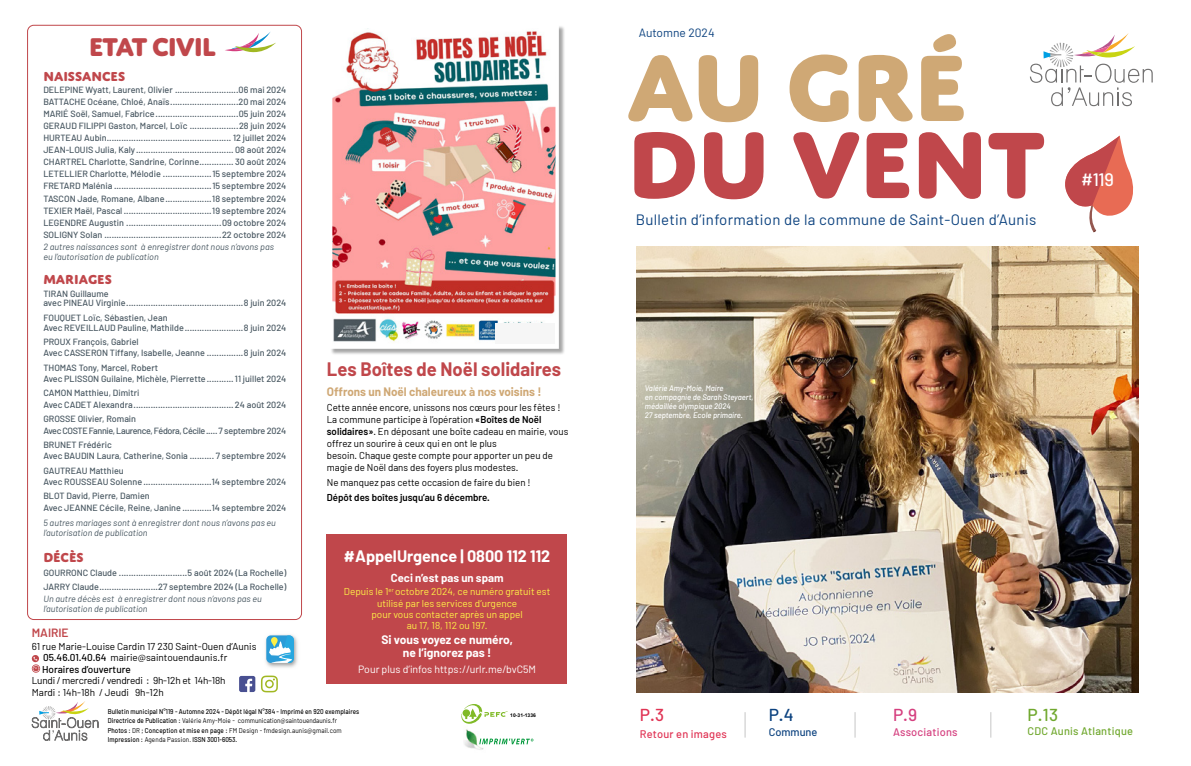
<style>
.page{position:relative;width:1191px;height:766px;background:#fff}
.page>*{position:absolute;margin:0;border:0;box-sizing:border-box;transform-origin:0 0}
.t1{font:800 100.8px "Domus Titling";letter-spacing:-.02em;color:#c0474b}
.t2{font:800 100.8px "Domus Titling";color:#cfa875}
.t3{font:800 27.5px "Domus Titling";letter-spacing:-.04em;color:#c0474b}
.t4{font:700 19px "Barlow";color:#c0474b}
.t5{font:500 18px "Barlow";color:#fff}
.t6{font:500 17.3px "Barlow";color:#70a82e}
.t7{font:500 17.3px "Barlow";color:#0c427f}
.t8{font:500 17.3px "Barlow";color:#d53f7f}
.t9{font:500 17.3px "Barlow";color:#e03354}
.t10{font:700 16.2px "Barlow";color:#fff}
.t11{font:15px "Barlow";letter-spacing:.02em;color:#0c427f}
.t12{font:800 13.9px "Domus Titling";color:#c0474b}
.t13{font:700 12px/13px "Barlow";color:#fff;text-align:center}
.t14{font:700 12px "Barlow";color:#cfa875}
.t15{font:12px "Barlow";color:#0c427f}
.t16{font:600 12px "Barlow";color:#c0474b}
.t17{font:700 11.3px "Barlow";color:#fff}
.t18{font:500 11px "Barlow";letter-spacing:.02em;color:#70a82e}
.t19{font:500 11px "Barlow";letter-spacing:.02em;color:#e03354}
.t20{font:500 11px "Barlow";letter-spacing:.02em;color:#d53f7f}
.t21{font:500 11px "Barlow";color:#0c427f}
.t22{font:10.5px "Barlow";color:#fff}
.t23{font:10px/12px "Barlow";color:#000}
.t24{font:10px/11.3px "Barlow";color:#fff046;text-align:center}
.t25{font:10px/11.5px "Barlow";letter-spacing:-.02em;color:#000}
.t26{font:600 10px "Barlow";color:#000}
.t27{font:500 9px/12.1px "Barlow";color:#485761}
.t28{font:italic 9px/9.8px "Barlow";color:#485761}
.t29{font:500 9px/11.5px "Barlow";letter-spacing:-.04em;color:#485761}
.t30{font:italic 500 8px/9px "Barlow";color:#fff}
.t31{font:500 7px/9px "Barlow";letter-spacing:.01em;color:#000;scale:.9 1}
.t32{font:700 5px "Arial";color:#000}
.s1{font-weight:600}
.s2{font-weight:500}
.s3{font-weight:400}
</style>
<div class="page">
<div style="left:27px;top:25px;width:275px;height:594px;border:1px solid #c0474b;border-radius:6px"></div>
<svg style="left:225px;top:32px;width:51px;height:21px"></svg>
<svg style="left:1065px;top:135px;width:69px;height:97px"></svg>
<svg style="left:1030px;top:33px;width:122px;height:73px"></svg>
<img style="left:636px;top:246px;width:502px;height:446px">
<svg style="left:745px;top:712px;width:1px;height:25px"></svg>
<svg style="left:854px;top:712px;width:1px;height:25px"></svg>
<svg style="left:990px;top:712px;width:1px;height:25px"></svg>
<svg style="left:32px;top:701px;width:66px;height:39px"></svg>
<svg style="left:461px;top:704px;width:46px;height:19px"></svg>
<img style="left:464px;top:729px;width:21px;height:21px">
<svg style="left:479px;top:738px;width:54px;height:6px"></svg>
<div style="left:327px;top:534px;width:240px;height:149px;background:#c0474b"></div>
<svg style="left:31px;top:655px;width:9px;height:18px"></svg>
<svg style="left:239px;top:675px;width:16px;height:16px"></svg>
<svg style="left:261px;top:675px;width:17px;height:17px"></svg>
<img style="left:265px;top:634px;width:33px;height:34px">
<div style="left:266px;top:635px;width:28px;height:27px;background:#2b9bd7;border-radius:5px"></div>
<svg style="left:269px;top:635px;width:25px;height:27px"></svg>
<div style="left:271px;top:637px;width:7px;height:6px;background:#fff046;border-radius:50%"></div>
<div style="left:330px;top:26px;width:236px;height:330px;background:#000;opacity:.35"></div>
<img style="left:333px;top:29px;width:222px;height:316px">
<div style="left:329px;top:25px;width:230px;height:324px;border:3px solid #fff"></div>
<div style="left:495px;top:323px;width:60px;height:20px;background:#f6f6f6"></div>
<h3 class="t15" style="left:639px;top:25px;width:77px">Automne 2024</h3>
<h2 class="t3" style="left:89px;top:30px;width:129px">ETAT CIVIL</h2>
<h1 class="t2" style="left:626px;top:25px;width:342px">AU GRÉ</h1>
<h1 class="t1" style="left:626px;top:102px;width:421px">DU VENT</h1>
<h3 class="t12" style="left:43px;top:67px;width:83px">NAISSANCES</h3>
<p class="t27" style="left:43px;top:83px;width:244px;text-align:justify">DELEPINE Wyatt, Laurent, Olivier ..........................06 mai 2024<br>BATTACHE Océane, Chloé, Anaïs............................20 mai 2024<br>MARIÉ Soël, Samuel, Fabrice..................................05 juin 2024<br>GERAUD FILIPPI Gaston, Marcel, Loïc ....................28 juin 2024<br>HURTEAU Aubin................................................... 12 juillet 2024<br>JEAN-LOUIS Julia, Kaly........................................ 08 août 2024<br>CHARTREL Charlotte, Sandrine, Corinne.............. 30 août 2024<br>LETELLIER Charlotte, Mélodie ....................15 septembre 2024<br>FRETARD Malénia ........................................15 septembre 2024<br>TASCON Jade, Romane, Albane...................18 septembre 2024<br>TEXIER Maël, Pascal ....................................19 septembre 2024<br>LEGENDRE Augustin .......................................09 octobre 2024<br>SOLIGNY Solan ................................................22 octobre 2024</p>
<p class="t28" style="left:43px;top:241px;width:232px">2 autres naissances sont à enregistrer dont nous n’avons pas eu l’autorisation de publication</p>
<h3 class="t12" style="left:43px;top:271px;width:70px">MARIAGES</h3>
<p class="t27" style="left:43px;top:288px;width:244px;line-height:9.8px">TIRAN Guillaume<br>avec PINEAU Virginie................................................8 juin 2024</p>
<p class="t27" style="left:43px;top:312px;width:244px;line-height:9.8px">FOUQUET Loïc, Sébastien, Jean<br>Avec REVEILLAUD Pauline, Mathilde........................8 juin 2024</p>
<p class="t27" style="left:43px;top:335px;width:244px;line-height:11.5px">PROUX François, Gabriel<br>Avec CASSERON Tiffany, Isabelle, Jeanne ...............8 juin 2024</p>
<p class="t27" style="left:43px;top:361px;width:244px;line-height:11.5px">THOMAS Tony, Marcel, Robert<br>Avec PLISSON Guilaine, Michèle, Pierrette...........11 juillet 2024</p>
<p class="t27" style="left:43px;top:387px;width:244px;line-height:11.5px">CAMON Matthieu, Dimitri<br>Avec CADET Alexandra......................................... 24 août 2024</p>
<p class="t29" style="left:43px;top:413px;width:244px">GROSSE Olivier, Romain<br>Avec COSTE Fannie, Laurence, Fédora, Cécile.....7 septembre 2024</p>
<p class="t27" style="left:43px;top:438px;width:244px;line-height:11.5px">BRUNET Frédéric<br>Avec BAUDIN Laura, Catherine, Sonia .......... 7 septembre 2024</p>
<p class="t27" style="left:43px;top:464px;width:244px;line-height:11.5px">GAUTREAU Matthieu<br>Avec ROUSSEAU Solenne............................14 septembre 2024</p>
<p class="t27" style="left:43px;top:490px;width:244px;line-height:11.5px">BLOT David, Pierre, Damien<br>Avec JEANNE Cécile, Reine, Janine ............14 septembre 2024</p>
<p class="t28" style="left:43px;top:518px;width:234px">5 autres mariages sont à enregistrer dont nous n’avons pas eu l’autorisation de publication</p>
<h3 class="t12" style="left:43px;top:549px;width:42px">DÉCÈS</h3>
<p class="t27" style="left:43px;top:565px;width:244px;line-height:13.7px">GOURRONC Claude ............................5 août 2024 (La Rochelle)<br>JARRY Claude........................27 septembre 2024 (La Rochelle)</p>
<p class="t28" style="left:43px;top:593px;width:220px">Un autre décès est à enregistrer dont nous n’avons pas eu l’autorisation de publication</p>
<h3 class="t11" style="left:636px;top:210px;width:402px">Bulletin d’information de la commune de Saint-Ouen d’Aunis</h3>
<h3 class="t4" style="left:327px;top:357px;width:236px">Les Boîtes de Noël solidaires</h3>
<p class="t30" style="left:645px;top:383px;width:110px">Valérie Amy-Moie, Maire<br>en compagnie de Sarah Steyaert, médaillée olympique 2024<br>27 septembre, Ecole primaire.</p>
<h3 class="t14" style="left:327px;top:384px;width:216px">Offrons un Noël chaleureux à nos voisins !</h3>
<p class="t23" style="left:327px;top:401px;width:243px">Cette année encore, unissons nos cœurs pour les fêtes !<br>La commune participe à l’opération <span class="s1">«Boîtes de Noël solidaires»</span>. En déposant une boîte cadeau en mairie, vous offrez un sourire à ceux qui en ont le plus<br>besoin. Chaque geste compte pour apporter un peu de magie de Noël dans des foyers plus modestes.</p>
<p class="t23" style="left:327px;top:476px;width:205px">Ne manquez pas cette occasion de faire du bien !</p>
<p class="t26" style="left:327px;top:490px;width:164px">Dépôt des boîtes jusqu’au 6 décembre.</p>
<h3 class="t10" style="left:344px;top:545px;width:208px">#AppelUrgence | 0800 112 112</h3>
<p class="t17" style="left:391px;top:570px;width:114px">Ceci n’est pas un spam</p>
<p class="t24" style="left:344px;top:585px;width:208px">Depuis le 1<sup>er</sup> octobre 2024, ce numéro gratuit est utilisé par les services d’urgence<br>pour vous contacter après un appel<br>au 17, 18, 112 ou 197.</p>
<h3 class="t13" style="left:381px;top:633px;width:133px">Si vous voyez ce numéro, ne l’ignorez pas !</h3>
<p class="t22" style="left:358px;top:662px;width:179px">Pour plus d’infos https://urlr.me/bvC5M</p>
<h3 class="t16" style="left:32px;top:625px;width:39px">MAIRIE</h3>
<p class="t23" style="left:42px;top:640px;width:216px;line-height:11.5px;text-indent:-10px">61 rue Marie-Louise Cardin 17 230 Saint-Ouen d’Aunis<br><span class="s2">05.46.01.40.64</span> mairie@saintouendaunis.fr<br><span class="s2">Horaires d’ouverture</span></p>
<p class="t25" style="left:32px;top:674px;width:195px">Lundi / mercredi / vendredi : 9h-12h et 14h-18h<br>Mardi : 14h-18h / Jeudi 9h-12h</p>
<h3 class="t5" style="left:1081px;top:168px;width:34px">#119</h3>
<p class="t31" style="left:108px;top:707px;width:281px">Bulletin municipal N°119 - Automne 2024 - Dépôt légal N°384 - Imprimé en 920 exemplaires Directrice de Publication : <span class="s3">Valérie Amy-Moie - communication@saintouendaunis.fr<br></span>Photos : <span class="s3">DR</span> ; Conception et mise en page : <span class="s3">FM Design - fmdesign.aunis@gmail.com </span>Impression : <span class="s3">Agenda Passion.</span> ISSN 3001-6053.</p>
<p class="t32" style="left:510px;top:711px;width:27px">10-31-1336</p>
<h3 class="t9" style="left:640px;top:704px;width:26px">P.3</h3>
<p class="t19" style="left:640px;top:726px;width:88px">Retour en images</p>
<h3 class="t8" style="left:893px;top:704px;width:26px">P.9</h3>
<h3 class="t6" style="left:1027px;top:704px;width:32px">P.13</h3>
<p class="t20" style="left:893px;top:724px;width:66px">Associations</p>
<h3 class="t7" style="left:768px;top:704px;width:26px">P.4</h3>
<p class="t21" style="left:768px;top:724px;width:50px">Commune</p>
<p class="t18" style="left:1027px;top:723px;width:107px">CDC Aunis Atlantique</p>
</div>
